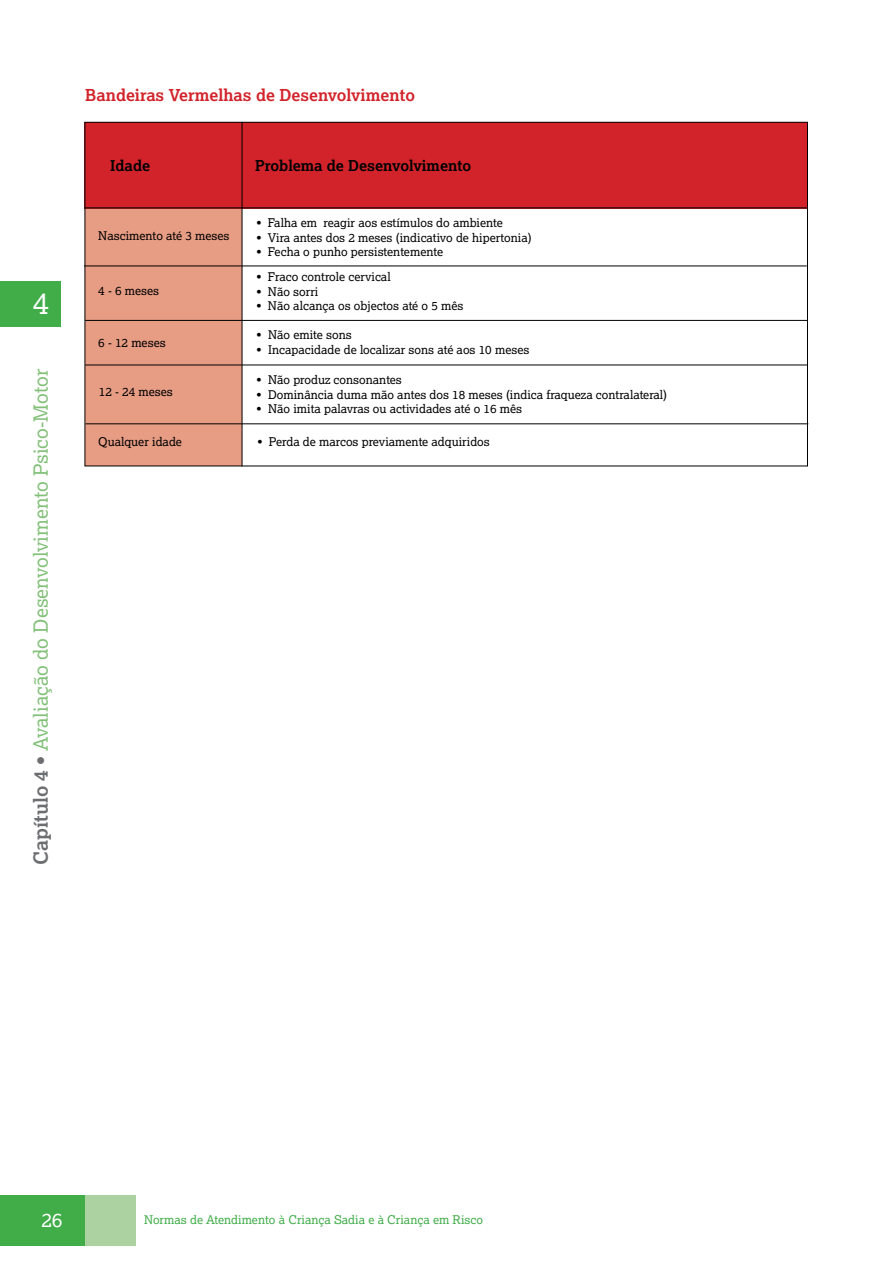
<style>
.page{position:relative;width:893px;height:1263px;background:#fff}
.page>*{position:absolute;margin:0;border:0;box-sizing:border-box;transform-origin:0 0}
.t1{font:30px "Lexia";color:#fff}
.t2{font:19.5px "Lexia";color:#82c078}
.t3{font:19.5px "Lexia";color:#fff}
.t4{font:700 16.5px "Lexia";color:#d2232a}
.t5{font:700 15px "Lexia";color:#000}
.t6{font:12px "Lexia";color:#000}
.t7{font:12px "Lexia";color:#41ad49}
.s1{font-weight:700;color:#6d6e71}
</style>
<div class="page">
<div style="left:0;top:281px;width:60px;height:46px;background:#41ad49"></div>
<div style="left:85px;top:208px;width:157px;height:258px;background:#e79c84"></div>
<div style="left:84px;top:122px;width:724px;height:86px;background:#d2232a"></div>
<hr style="left:242px;top:122px;width:1px;height:344px;background:#000">
<hr style="left:85px;top:207px;width:722px;height:1px;background:#000">
<hr style="left:84px;top:266px;width:723px;height:1px;background:#000">
<hr style="left:85px;top:320px;width:723px;height:1px;background:#000">
<hr style="left:85px;top:365px;width:723px;height:1px;background:#000">
<hr style="left:86px;top:423px;width:722px;height:1px;background:#000">
<div style="left:0;top:1196px;width:86px;height:50px;background:#41ad49"></div>
<div style="left:86px;top:1196px;width:50px;height:50px;background:#add2a2"></div>
<h3 class="t4" style="left:85px;top:85px;width:331px">Bandeiras Vermelhas de Desenvolvimento</h3>
<p class="t5" style="left:110px;top:156px;width:42px">Idade</p>
<p class="t5" style="left:255px;top:156px;width:218px">Problema de Desenvolvimento</p>
<h1 class="t1" style="left:33px;top:284px;width:18px">4</h1>
<h2 class="t2" style="left:29px;top:865px;width:497px;rotate:-90deg"><span class="s1">Capítulo 4 •</span> Avaliação do Desenvolvimento Psico-Motor</h2>
<p class="t6" style="left:98px;top:228px;width:133px">Nascimento até 3 meses</p>
<p class="t6" style="left:98px;top:283px;width:62px">4 - 6 meses</p>
<p class="t6" style="left:98px;top:335px;width:69px">6 - 12 meses</p>
<p class="t6" style="left:99px;top:384px;width:75px">12 - 24 meses</p>
<p class="t6" style="left:98px;top:434px;width:85px">Qualquer idade</p>
<p class="t6" style="left:256px;top:216px;width:248px">• Falha em reagir aos estímulos do ambiente</p>
<p class="t6" style="left:256px;top:230px;width:277px">• Vira antes dos 2 meses (indicativo de hipertonia)</p>
<p class="t6" style="left:256px;top:244px;width:188px">• Fecha o punho persistentemente</p>
<p class="t6" style="left:256px;top:269px;width:136px">• Fraco controle cervical</p>
<p class="t6" style="left:256px;top:284px;width:64px">• Não sorri</p>
<p class="t6" style="left:256px;top:298px;width:208px">• Não alcança os objectos até o 5 mês</p>
<p class="t6" style="left:257px;top:327px;width:97px">• Não emite sons</p>
<p class="t6" style="left:257px;top:342px;width:274px">• Incapacidade de localizar sons até aos 10 meses</p>
<p class="t6" style="left:257px;top:372px;width:147px">• Não produz consonantes</p>
<p class="t6" style="left:257px;top:387px;width:412px">• Dominância duma mão antes dos 18 meses (indica fraqueza contralateral)</p>
<p class="t6" style="left:257px;top:401px;width:267px">• Não imita palavras ou actividades até o 16 mês</p>
<p class="t6" style="left:257px;top:434px;width:234px">• Perda de marcos previamente adquiridos</p>
<h2 class="t3" style="left:41px;top:1208px;width:23px">26</h2>
<p class="t7" style="left:144px;top:1212px;width:340px">Normas de Atendimento à Criança Sadia e à Criança em Risco</p>
</div>
